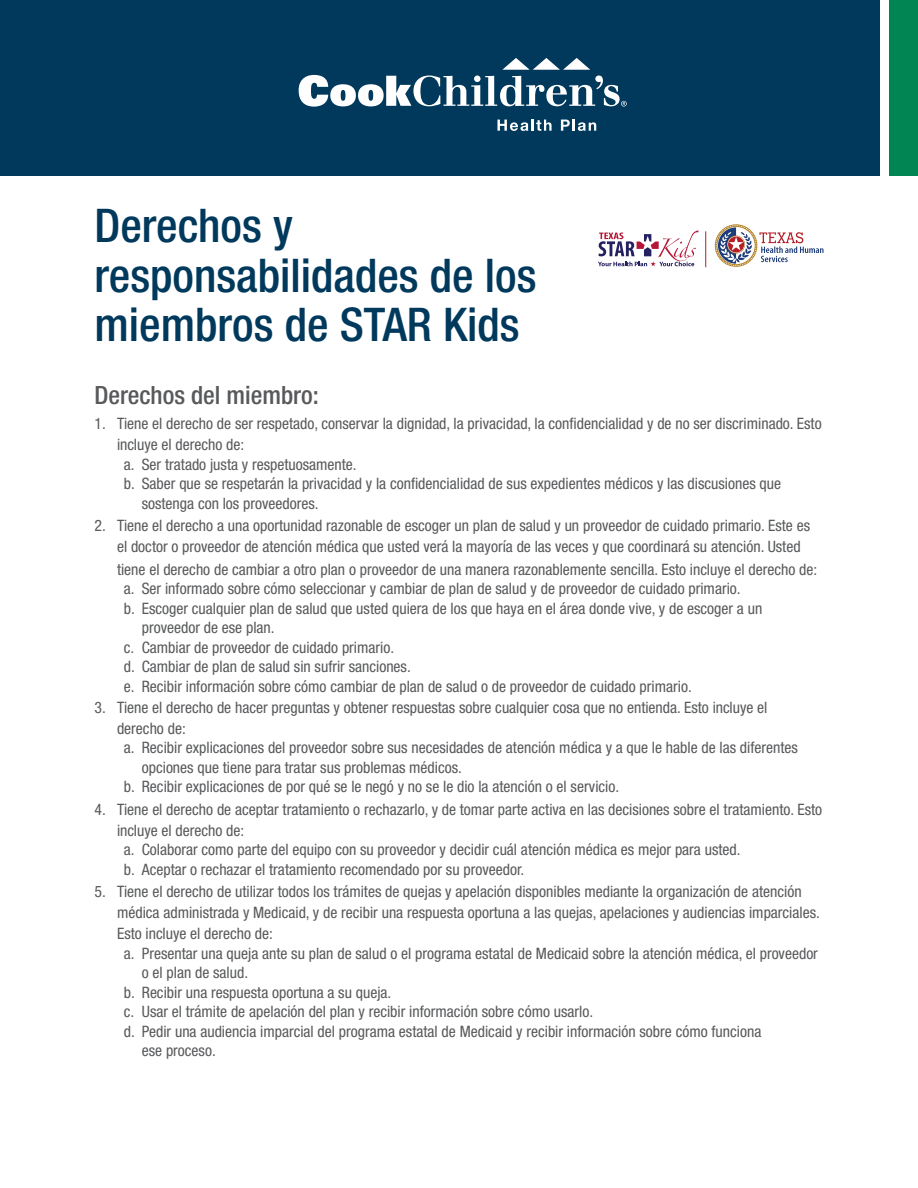
<style>
.page{position:relative;width:918px;height:1188px;background:#fff}
.page>*{position:absolute;margin:0;border:0;box-sizing:border-box;transform-origin:0 0}
.t1{font:500 condensed 46.5px/49.5px "Helvetica Neue LT Std";color:#00395c}
.t2{font:500 condensed 25.2px "Helvetica Neue LT Std";color:#58595b}
.t3{font:condensed 15.75px/21px "Helvetica Neue LT Std";color:#58595b}
</style>
<div class="page">
<div style="left:889px;top:0;width:29px;height:176px;background:#008553"></div>
<div style="left:0;top:0;width:880px;height:176px;background:#00395c"></div>
<svg style="left:298px;top:58px;width:329px;height:49px"></svg>
<svg style="left:497px;top:120px;width:55px;height:11px"></svg>
<svg style="left:561px;top:120px;width:35px;height:11px"></svg>
<hr style="left:705px;top:231px;width:1px;height:36px;background:#b01f23">
<svg style="left:715px;top:224px;width:109px;height:43px"></svg>
<svg style="left:598px;top:231px;width:101px;height:35px"></svg>
<h1 class="t1" style="left:94px;top:200px;width:444px">Derechos y responsabilidades de los miembros de STAR Kids</h1>
<h2 class="t2" style="left:94px;top:380px;width:226px">Derechos del miembro:</h2>
<p class="t3" style="left:117px;top:413px;width:706px;text-indent:-23px">1. Tiene el derecho de ser respetado, conservar la dignidad, la privacidad, la confidencialidad y de no ser discriminado. Esto incluye el derecho de:</p>
<p class="t3" style="left:124px;top:454px;width:234px">a. Ser tratado justa y respetuosamente.</p>
<p class="t3" style="left:124px;top:473px;width:659px">b. Saber que se respetarán la privacidad y la confidencialidad de sus expedientes médicos y las discusiones que</p>
<p class="t3" style="left:142px;top:493px;width:178px">sostenga con los proveedores.</p>
<p class="t3" style="left:117px;top:515px;width:695px;text-indent:-23px">2. Tiene el derecho a una oportunidad razonable de escoger un plan de salud y un proveedor de cuidado primario. Este es el doctor o proveedor de atención médica que usted verá la mayoría de las veces y que coordinará su atención. Usted</p>
<p class="t3" style="left:117px;top:559px;width:702px">tiene el derecho de cambiar a otro plan o proveedor de una manera razonablemente sencilla. Esto incluye el derecho de:</p>
<p class="t3" style="left:124px;top:578px;width:618px">a. Ser informado sobre cómo seleccionar y cambiar de plan de salud y de proveedor de cuidado primario.</p>
<p class="t3" style="left:124px;top:598px;width:640px">b. Escoger cualquier plan de salud que usted quiera de los que haya en el área donde vive, y de escoger a un</p>
<p class="t3" style="left:142px;top:617px;width:134px">proveedor de ese plan.</p>
<p class="t3" style="left:124px;top:637px;width:272px">c. Cambiar de proveedor de cuidado primario.</p>
<p class="t3" style="left:124px;top:656px;width:289px">d. Cambiar de plan de salud sin sufrir sanciones.</p>
<p class="t3" style="left:124px;top:676px;width:570px">e. Recibir información sobre cómo cambiar de plan de salud o de proveedor de cuidado primario.</p>
<p class="t3" style="left:117px;top:697px;width:652px;text-indent:-23px">3. Tiene el derecho de hacer preguntas y obtener respuestas sobre cualquier cosa que no entienda. Esto incluye el derecho de:</p>
<p class="t3" style="left:124px;top:737px;width:676px">a. Recibir explicaciones del proveedor sobre sus necesidades de atención médica y a que le hable de las diferentes</p>
<p class="t3" style="left:142px;top:757px;width:322px">opciones que tiene para tratar sus problemas médicos.</p>
<p class="t3" style="left:124px;top:776px;width:497px">b. Recibir explicaciones de por qué se le negó y no se le dio la atención o el servicio.</p>
<p class="t3" style="left:117px;top:799px;width:707px;text-indent:-23px">4. Tiene el derecho de aceptar tratamiento o rechazarlo, y de tomar parte activa en las decisiones sobre el tratamiento. Esto incluye el derecho de:</p>
<p class="t3" style="left:124px;top:840px;width:618px;line-height:19.5px">a. Colaborar como parte del equipo con su proveedor y decidir cuál atención médica es mejor para usted. b. Aceptar o rechazar el tratamiento recomendado por su proveedor.</p>
<p class="t3" style="left:117px;top:881px;width:704px;text-indent:-23px">5. Tiene el derecho de utilizar todos los trámites de quejas y apelación disponibles mediante la organización de atención médica administrada y Medicaid, y de recibir una respuesta oportuna a las quejas, apelaciones y audiencias imparciales.<br>Esto incluye el derecho de:</p>
<p class="t3" style="left:124px;top:943px;width:696px">a. Presentar una queja ante su plan de salud o el programa estatal de Medicaid sobre la atención médica, el proveedor</p>
<p class="t3" style="left:142px;top:962px;width:108px">o el plan de salud.</p>
<p class="t3" style="left:124px;top:982px;width:269px">b. Recibir una respuesta oportuna a su queja.</p>
<p class="t3" style="left:124px;top:1001px;width:471px">c. Usar el trámite de apelación del plan y recibir información sobre cómo usarlo.</p>
<p class="t3" style="left:124px;top:1021px;width:639px">d. Pedir una audiencia imparcial del programa estatal de Medicaid y recibir información sobre cómo funciona</p>
<p class="t3" style="left:142px;top:1040px;width:76px">ese proceso.</p>
</div>
